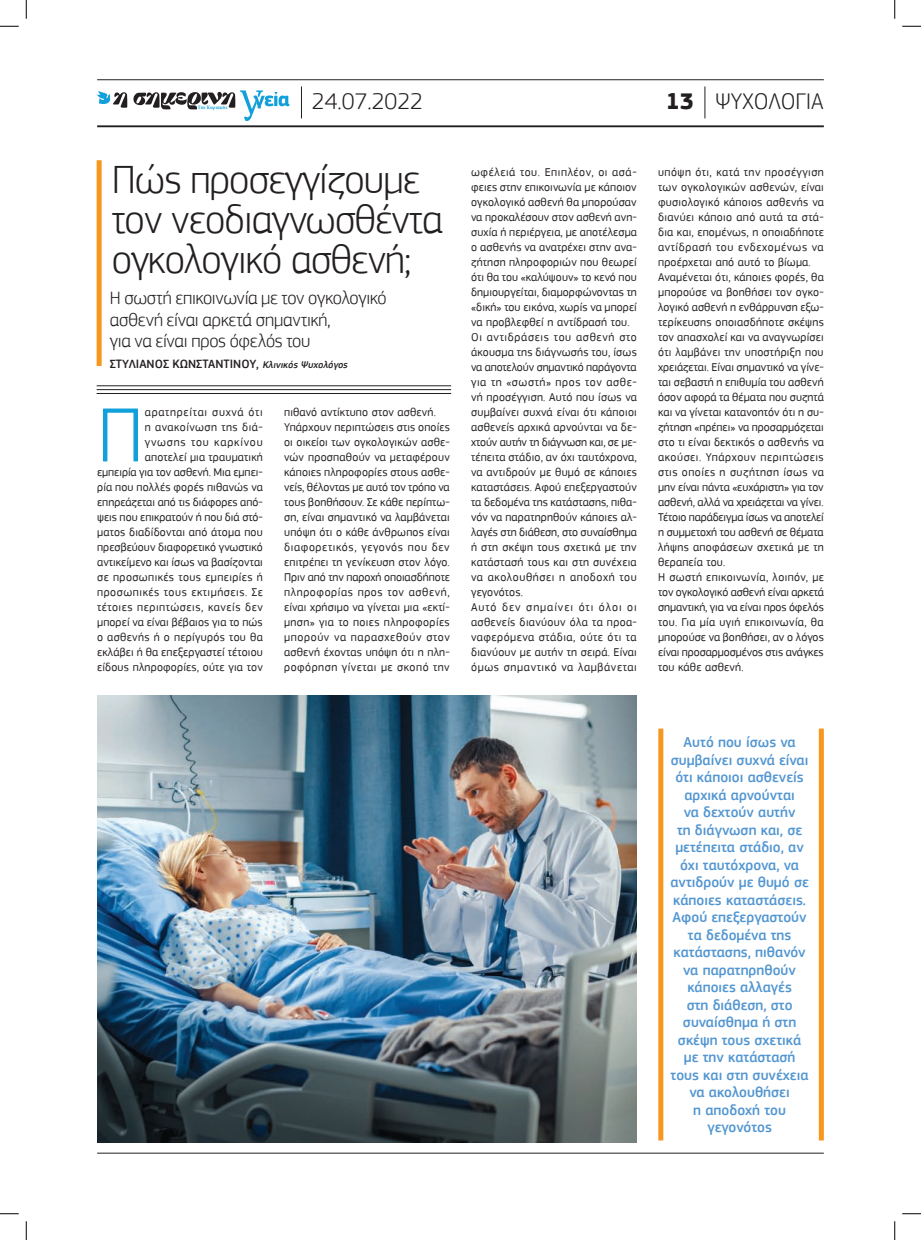
<style>
.page{position:relative;width:921px;height:1240px;background:#fff}
.page>*{position:absolute;margin:0;border:0;box-sizing:border-box;transform-origin:0 0}
.t1{font:300 79.75px "PF Square Sans Pro";color:#12a0db}
.t2{font:300 41.25px/40px "PF Square Sans Pro";letter-spacing:-.02em;color:#231f20}
.t3{font:300 23.75px "PF Square Sans Pro";letter-spacing:-.01em;color:#231f20}
.t4{font:300 18.75px/21.2px "PF Square Sans Pro";letter-spacing:-.015em;color:#231f20}
.t5{font:500 15px/17.5px "PF Square Sans Pro";color:#5296d1;text-align:center}
.t6{font:500 12.5px "PF Square Sans Pro";color:#231f20}
.t7{font:11.88px/15px "PF Square Sans Pro";letter-spacing:.015em;color:#231f20}
.t8{font:700 5px "PF Document";color:#12a0db}
.s1{font-weight:700}
.s2{font-style:italic;font-size:10px}
</style>
<div class="page">
<hr style="left:97px;top:1152px;width:726px;height:1px;background:#231f20">
<hr style="left:97px;top:79px;width:726px;height:1px;background:#231f20">
<hr style="left:97px;top:125px;width:726px;height:2px;background:#231f20">
<svg style="left:97px;top:91px;width:30px;height:17px"></svg>
<svg style="left:133px;top:90px;width:156px;height:31px"></svg>
<hr style="left:301px;top:86px;width:1px;height:32px;background:#231f20">
<hr style="left:704px;top:86px;width:1px;height:32px;background:#231f20">
<div style="left:658px;top:728px;width:5px;height:412px;background:#f7971d"></div>
<div style="left:818px;top:728px;width:5px;height:412px;background:#f7971d"></div>
<div style="left:97px;top:160px;width:5px;height:206px;background:#f7971d"></div>
<hr style="left:97px;top:393px;width:354px;height:1px;background:#231f20">
<hr style="left:97px;top:389px;width:354px;height:1px;background:#231f20">
<hr style="left:97px;top:385px;width:354px;height:1px;background:#231f20">
<img style="left:97px;top:695px;width:540px;height:447px">
<svg style="left:0;top:25px;width:19px;height:2px"></svg>
<svg style="left:902px;top:25px;width:19px;height:2px"></svg>
<svg style="left:0;top:1213px;width:19px;height:1px"></svg>
<svg style="left:902px;top:1213px;width:19px;height:1px"></svg>
<svg style="left:25px;top:0;width:2px;height:19px"></svg>
<svg style="left:25px;top:1221px;width:2px;height:19px"></svg>
<svg style="left:894px;top:0;width:1px;height:19px"></svg>
<svg style="left:894px;top:1221px;width:1px;height:19px"></svg>
<p class="t8" style="left:198px;top:104px;width:31px">Της Κυριακής</p>
<p class="t3" style="left:312px;top:87px;width:113px">24.07.2022</p>
<p class="t3" style="left:666px;top:87px;width:159px"><span class="s1">13</span> ΨΥΧΟΛΟΓΙΑ</p>
<p class="t2" style="left:112px;top:159px;width:333px">Πώς προσεγγίζουμε τον νεοδιαγνωσθέντα ογκολογικό ασθενή;</p>
<p class="t4" style="left:110px;top:287px;width:278px">Η σωστή επικοινωνία με τον ογκολογικό ασθενή είναι αρκετά σημαντική,<br>για να είναι προς όφελός του</p>
<p class="t6" style="left:110px;top:357px;width:241px">ΣΤΥΛΙΑΝΟΣ ΚΩΝΣΤΑΝΤΙΝΟΥ, <span class="s2">Κλινικός Ψυχολόγος</span></p>
<p class="t7" style="left:97px;top:405px;width:167px;text-align:right">αρατηρείται συχνά ότι<br>η ανακοίνωση της διά-<br>γνωσης του καρκίνου<br>αποτελεί μια τραυματική<br>εμπειρία για τον ασθενή. Μια εμπει&shy;ρία που πολλές φορές πιθανώς να επηρεάζεται από τις διάφορες από&shy;ψεις που επικρατούν ή που διά στό&shy;ματος διαδίδονται από άτομα που πρεσβεύουν διαφορετικό γνωστικό αντικείμενο και ίσως να βασίζονται σε προσωπικές τους εμπειρίες ή προσωπικές τους εκτιμήσεις. Σε τέτοιες περιπτώσεις, κανείς δεν μπορεί να είναι βέβαιος για το πώς ο ασθενής ή ο περίγυρός του θα εκλάβει ή θα επεξεργαστεί τέτοιου είδους πληροφορίες, ούτε για τον</p>
<p class="t7" style="left:284px;top:405px;width:167px">πιθανό αντίκτυπο στον ασθενή.<br>Υπάρχουν περιπτώσεις στις οποίες οι οικείοι των ογκολογικών ασθε&shy;νών προσπαθούν να μεταφέρουν κάποιες πληροφορίες στους ασθε&shy;νείς, θέλοντας με αυτό τον τρόπο να τους βοηθήσουν. Σε κάθε περίπτω&shy;ση, είναι σημαντικό να λαμβάνεται υπόψη ότι ο κάθε άνθρωπος είναι διαφορετικός, γεγονός που δεν επιτρέπει τη γενίκευση στον λόγο.<br>Πριν από την παροχή οποιασδήποτε πληροφορίας προς τον ασθενή, είναι χρήσιμο να γίνεται μια «εκτί&shy;μηση» για το ποιες πληροφορίες μπορούν να παρασχεθούν στον ασθενή έχοντας υπόψη ότι η πλη&shy;ροφόρηση γίνεται με σκοπό την</p>
<p class="t1" style="left:97px;top:388px;width:48px">Π</p>
<p class="t7" style="left:471px;top:165px;width:167px">ωφέλειά του. Επιπλέον, οι ασά&shy;φειες στην επικοινωνία με κάποιον ογκολογικό ασθενή θα μπορούσαν να προκαλέσουν στον ασθενή ανη&shy;συχία ή περιέργεια, με αποτέλεσμα ο ασθενής να ανατρέχει στην ανα&shy;ζήτηση πληροφοριών που θεωρεί ότι θα του «καλύψουν» το κενό που δημιουργείται, διαμορφώνοντας τη «δική» του εικόνα, χωρίς να μπορεί να προβλεφθεί η αντίδρασή του.<br>Οι αντιδράσεις του ασθενή στο άκουσμα της διάγνωσής του, ίσως να αποτελούν σημαντικό παράγοντα για τη «σωστή» προς τον ασθε&shy;νή προσέγγιση. Αυτό που ίσως να συμβαίνει συχνά είναι ότι κάποιοι ασθενείς αρχικά αρνούνται να δε&shy;χτούν αυτήν τη διάγνωση και, σε με&shy;τέπειτα στάδιο, αν όχι ταυτόχρονα, να αντιδρούν με θυμό σε κάποιες καταστάσεις. Αφού επεξεργαστούν τα δεδομένα της κατάστασης, πιθα&shy;νόν να παρατηρηθούν κάποιες αλ&shy;λαγές στη διάθεση, στο συναίσθημα ή στη σκέψη τους σχετικά με την κατάστασή τους και στη συνέχεια να ακολουθήσει η αποδοχή του γεγονότος.<br>Αυτό δεν σημαίνει ότι όλοι οι ασθενείς διανύουν όλα τα προα&shy;ναφερόμενα στάδια, ούτε ότι τα διανύουν με αυτήν τη σειρά. Είναι όμως σημαντικό να λαμβάνεται</p>
<p class="t7" style="left:658px;top:165px;width:167px">υπόψη ότι, κατά την προσέγγιση των ογκολογικών ασθενών, είναι φυσιολογικό κάποιος ασθενής να διανύει κάποιο από αυτά τα στά&shy;δια και, επομένως, η οποιαδήποτε αντίδρασή του ενδεχομένως να προέρχεται από αυτό το βίωμα.<br>Αναμένεται ότι, κάποιες φορές, θα μπορούσε να βοηθήσει τον ογκο&shy;λογικό ασθενή η ενθάρρυνση εξω&shy;τερίκευσης οποιασδήποτε σκέψης τον απασχολεί και να αναγνωρίσει ότι λαμβάνει την υποστήριξη που χρειάζεται. Είναι σημαντικό να γίνε&shy;ται σεβαστή η επιθυμία του ασθενή όσον αφορά τα θέματα που συζητά και να γίνεται κατανοητόν ότι η συ&shy;ζήτηση «πρέπει» να προσαρμόζεται στο τι είναι δεκτικός ο ασθενής να ακούσει. Υπάρχουν περιπτώσεις στις οποίες η συζήτηση ίσως να μην είναι πάντα «ευχάριστη» για τον ασθενή, αλλά να χρειάζεται να γίνει.<br>Τέτοιο παράδειγμα ίσως να αποτελεί η συμμετοχή του ασθενή σε θέματα λήψης αποφάσεων σχετικά με τη θεραπεία του.<br>Η σωστή επικοινωνία, λοιπόν, με τον ογκολογικό ασθενή είναι αρκετά σημαντική, για να είναι προς όφελός του. Για μία υγιή επικοινωνία, θα μπορούσε να βοηθήσει, αν ο λόγος είναι προσαρμοσμένος στις ανάγκες του κάθε ασθενή.</p>
<p class="t5" style="left:670px;top:733px;width:140px">Αυτό που ίσως να συμβαίνει συχνά είναι ότι κάποιοι ασθενείς αρχικά αρνούνται<br>να δεχτούν αυτήν<br>τη διάγνωση και, σε μετέπειτα στάδιο, αν όχι ταυτόχρονα, να αντιδρούν με θυμό σε κάποιες καταστάσεις.<br>Αφού επεξεργαστούν τα δεδομένα της κατάστασης, πιθανόν να παρατηρηθούν κάποιες αλλαγές<br>στη διάθεση, στο συναίσθημα ή στη σκέψη τους σχετικά με την κατάστασή τους και στη συνέχεια να ακολουθήσει<br>η αποδοχή του γεγονότος</p>
</div>
